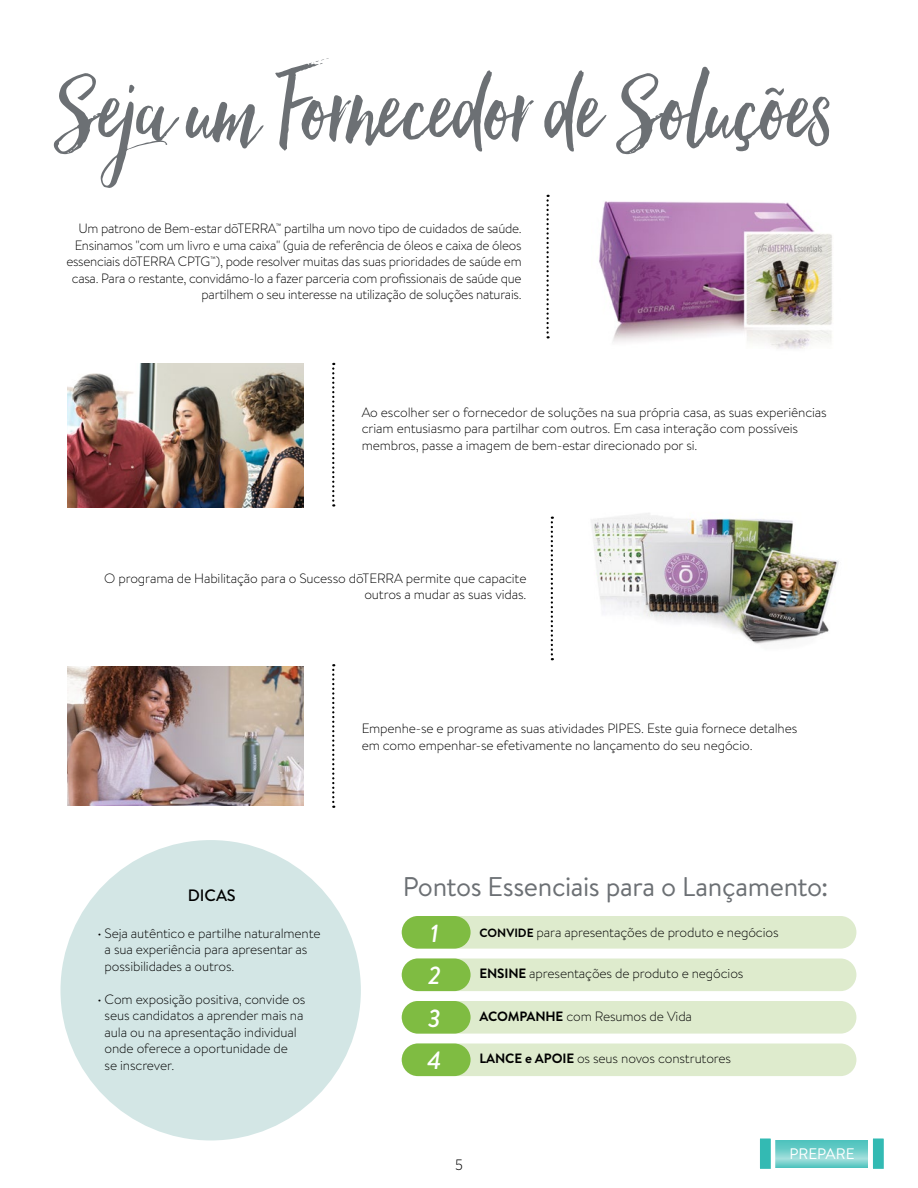
<style>
.page{position:relative;width:918px;height:1188px;background:#fff}
.page>*{position:absolute;margin:0;border:0;box-sizing:border-box;transform-origin:0 0}
.t1{font:120px "Hello Beautiful";letter-spacing:-.01em;color:#6c7074}
.t2{font:27px "Brandon Text";letter-spacing:-.015em;color:#6c7074}
.t3{font:italic 500 24.75px/42.5px "Brandon Text";color:#fff;text-align:justify}
.t4{font:500 16.5px "Brandon Text";letter-spacing:-.005em;color:#000}
.t5{font:15.3px "Brandon Text";color:#fff}
.t6{font:300 15px "Gotham Narrow";color:#000}
.t7{font:300 13.5px/16.5px "Brandon Text";letter-spacing:-.01em;color:#000}
.s1{font-weight:700;font-size:12px}
.s2{font-weight:700}
</style>
<div class="page">
<img style="left:599px;top:201px;width:233px;height:148px">
<div style="left:60px;top:840px;width:301px;height:300px;background:#d3e6e5;border-radius:50%"></div>
<svg style="left:332px;top:363px;width:2px;height:144px"></svg>
<svg style="left:332px;top:664px;width:2px;height:144px"></svg>
<svg style="left:546px;top:195px;width:3px;height:143px"></svg>
<svg style="left:551px;top:517px;width:2px;height:143px"></svg>
<div style="left:402px;top:916px;width:454px;height:33px;background:#deebcd;border-radius:16px"></div>
<div style="left:402px;top:916px;width:69px;height:33px;background:#7fbc42;border-radius:16px"></div>
<div style="left:402px;top:959px;width:454px;height:32px;background:#deebcd;border-radius:16px"></div>
<div style="left:402px;top:959px;width:69px;height:32px;background:#7fbc42;border-radius:16px"></div>
<div style="left:402px;top:1001px;width:454px;height:33px;background:#deebcd;border-radius:16px"></div>
<div style="left:402px;top:1001px;width:69px;height:33px;background:#7fbc42;border-radius:16px"></div>
<div style="left:402px;top:1044px;width:454px;height:32px;background:#deebcd;border-radius:16px"></div>
<div style="left:402px;top:1044px;width:69px;height:32px;background:#7fbc42;border-radius:16px"></div>
<img style="left:68px;top:364px;width:235px;height:144px">
<img style="left:68px;top:666px;width:236px;height:140px">
<svg style="left:775px;top:1140px;width:93px;height:27px;background:#73cfcb"></svg>
<div style="left:755px;top:1134px;width:20px;height:39px;background:#33bab3;border:4px solid #fff"></div>
<div style="left:868px;top:1134px;width:20px;height:39px;background:#33bab3;border:4px solid #fff"></div>
<img style="left:591px;top:513px;width:248px;height:131px">
<h1 class="t1" style="left:54px;top:42px;width:781px">Seja um Fornecedor de Soluções</h1>
<p class="t7" style="left:66px;top:220px;width:457px;text-align:right">Um patrono de Bem-estar dōTERRA<sup>™</sup> partilha um novo tipo de cuidados de saúde.<br>Ensinamos "com um livro e uma caixa" (guia de referência de óleos e caixa de óleos essenciais dōTERRA CPTG<sup>™</sup>), pode resolver muitas das suas prioridades de saúde em casa. Para o restante, convidámo-lo a fazer parceria com profissionais de saúde que partilhem o seu interesse na utilização de soluções naturais.</p>
<p class="t7" style="left:362px;top:403px;width:467px">Ao escolher ser o fornecedor de soluções na sua própria casa, as suas experiências criam entusiasmo para partilhar com outros. Em casa interação com possíveis membros, passe a imagem de bem-estar direcionado por si.</p>
<p class="t7" style="left:104px;top:569px;width:424px;text-align:right">O programa de Habilitação para o Sucesso dōTERRA permite que capacite outros a mudar as suas vidas.</p>
<p class="t7" style="left:362px;top:720px;width:437px">Empenhe-se e programe as suas atividades PIPES. Este guia fornece detalhes em como empenhar-se efetivamente no lançamento do seu negócio.</p>
<p class="t4" style="left:188px;top:884px;width:49px">DICAS</p>
<p class="t7" style="left:105px;top:924px;width:218px;text-indent:-7px">• Seja autêntico e partilhe naturalmente a sua experiência para apresentar as possibilidades a outros.</p>
<p class="t7" style="left:105px;top:990px;width:202px;text-indent:-7px">• Com exposição positiva, convide os seus candidatos a aprender mais na aula ou na apresentação individual onde oferece a oportunidade de<br>se inscrever.</p>
<h2 class="t2" style="left:403px;top:868px;width:427px">Pontos Essenciais para o Lançamento:</h2>
<h3 class="t3" style="left:427px;top:911px;width:16px">1<br>2<br>3<br>4</h3>
<p class="t7" style="left:480px;top:924px;width:301px"><span class="s1">CONVIDE</span> para apresentações de produto e negócios</p>
<p class="t7" style="left:480px;top:965px;width:265px"><span class="s2">ENSINE</span> apresentações de produto e negócios</p>
<p class="t7" style="left:480px;top:1008px;width:214px"><span class="s2">ACOMPANHE</span> com Resumos de Vida</p>
<p class="t7" style="left:480px;top:1050px;width:253px"><span class="s2">LANCE e APOIE</span> os seus novos construtores</p>
<p class="t6" style="left:455px;top:1155px;width:9px">5</p>
<p class="t5" style="left:789px;top:1143px;width:67px">PREPARE</p>
</div>
